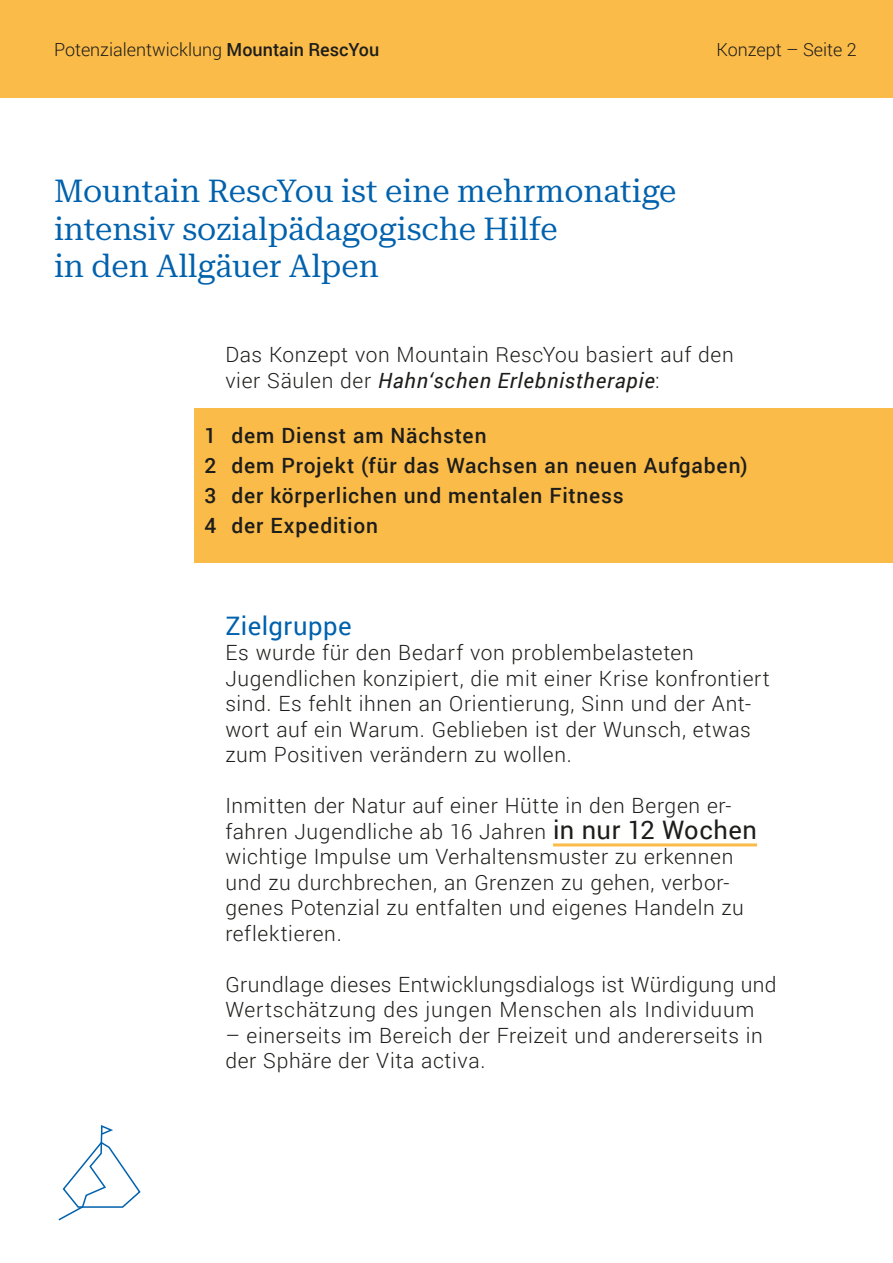
<style>
.page{position:relative;width:893px;height:1263px;background:#fff}
.page>*{position:absolute;margin:0;border:0;box-sizing:border-box;transform-origin:0 0}
.t1{font:31.5px "Roboto Serif 72 pt";color:#0061ad}
.t2{font:25.5px "Roboto";letter-spacing:.02em;color:#0061ad}
.t3{font:300 21px/25.5px "Roboto";letter-spacing:.03em;color:#1d1d1b}
.t4{font:500 21px "Roboto";letter-spacing:.04em;color:#1d1d1b}
.t5{font:300 18px "Roboto";color:#1d1d1b}
.s1{font-weight:500}
.s2{font-weight:400;font-style:italic}
.s3{font-weight:400;font-size:25.5px}
</style>
<div class="page">
<div style="left:194px;top:408px;width:699px;height:155px;background:#fbbb48"></div>
<hr style="left:553px;top:843px;width:204px;height:3px;background:#fbbb48">
<svg style="left:58px;top:1125px;width:83px;height:96px"></svg>
<div style="left:0;top:0;width:893px;height:98px;background:#fbbb48"></div>
<p class="t5" style="left:54px;top:37px;width:327px">Potenzialentwicklung <span class="s1">Mountain RescYou</span></p>
<p class="t5" style="left:717px;top:37px;width:142px">Konzept – Seite 2</p>
<p class="t1" style="left:54px;top:166px;width:624px">Mountain RescYou ist eine mehrmonatige</p>
<p class="t1" style="left:54px;top:203px;width:505px">intensiv sozialpädagogische Hilfe</p>
<p class="t1" style="left:54px;top:241px;width:326px">in den Allgäuer Alpen</p>
<p class="t4" style="left:205px;top:421px;width:13px">1</p>
<p class="t4" style="left:205px;top:451px;width:13px">2</p>
<p class="t4" style="left:205px;top:481px;width:13px">3</p>
<p class="t4" style="left:205px;top:511px;width:13px">4</p>
<p class="t3" style="left:225px;top:341px;width:510px">Das Konzept von Mountain RescYou basiert auf den vier Säulen der <span class="s2">Hahn‘schen Erlebnistherapie</span>:</p>
<p class="t4" style="left:231px;top:421px;width:257px">dem Dienst am Nächsten</p>
<p class="t4" style="left:231px;top:451px;width:518px">dem Projekt (für das Wachsen an neuen Aufgaben)</p>
<p class="t4" style="left:231px;top:481px;width:394px">der körperlichen und mentalen Fitness</p>
<p class="t4" style="left:231px;top:511px;width:148px">der Expedition</p>
<p class="t2" style="left:225px;top:608px;width:128px">Zielgruppe</p>
<p class="t3" style="left:225px;top:639px;width:546px">Es wurde für den Bedarf von problembelasteten Jugendlichen konzipiert, die mit einer Krise konfrontiert sind. Es fehlt ihnen an Orientierung, Sinn und der Ant&shy;wort auf ein Warum. Geblieben ist der Wunsch, etwas zum Positiven verändern zu wollen.</p>
<p class="t3" style="left:225px;top:792px;width:533px">Inmitten der Natur auf einer Hütte in den Bergen er&shy;fahren Jugendliche ab 16 Jahren <span class="s3">in nur 12 Wochen </span>wichtige Impulse um Verhaltensmuster zu erkennen und zu durchbrechen, an Grenzen zu gehen, verbor&shy;genes Potenzial zu entfalten und eigenes Handeln zu reflektieren.</p>
<p class="t3" style="left:225px;top:971px;width:553px">Grundlage dieses Entwicklungsdialogs ist Würdigung und<br>Wertschätzung des jungen Menschen als Individuum</p>
<p class="t3" style="left:225px;top:1022px;width:539px">– einerseits im Bereich der Freizeit und andererseits in der Sphäre der Vita activa.</p>
</div>
